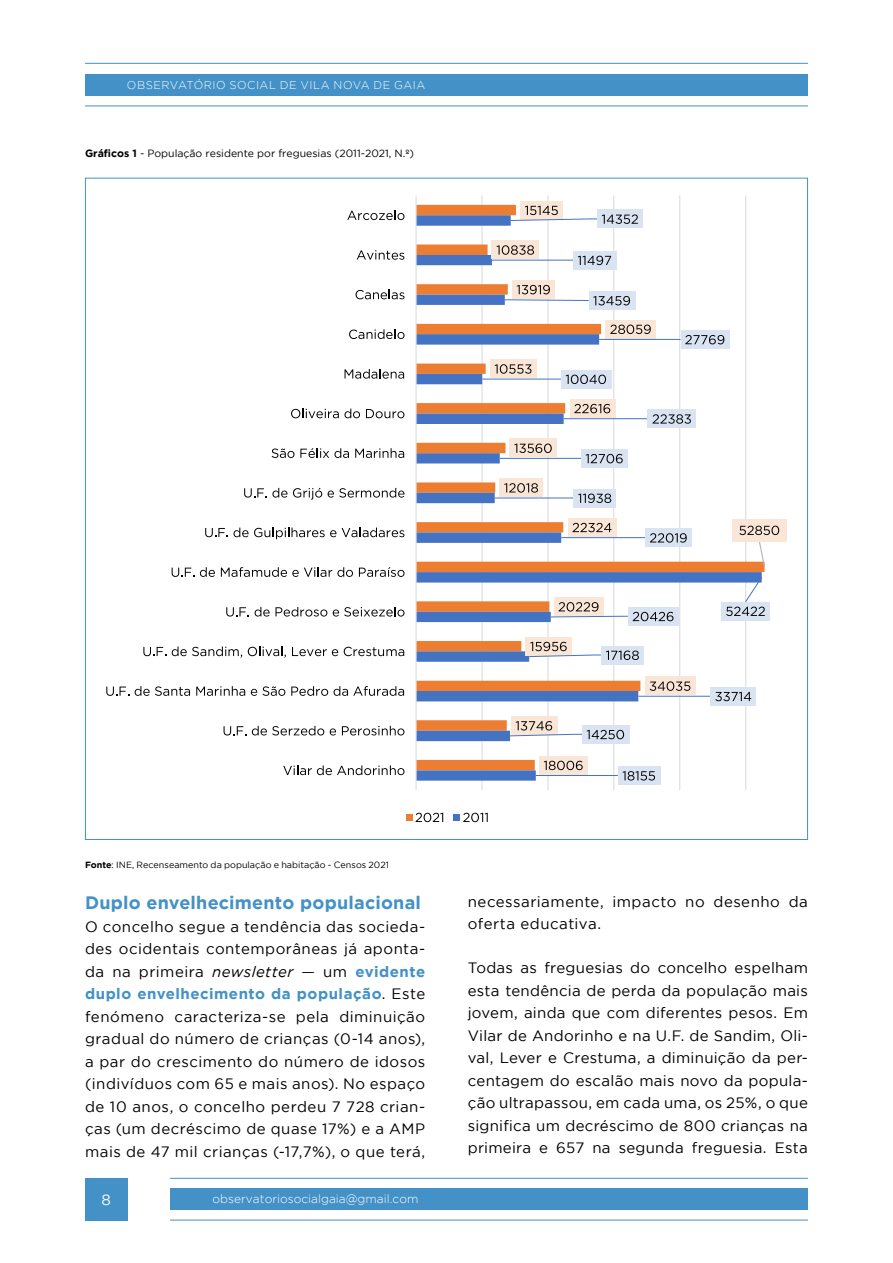
<style>
.page{position:relative;width:893px;height:1263px;background:#fff}
.page>*{position:absolute;margin:0;border:0;box-sizing:border-box;transform-origin:0 0}
.t1{font:700 18px "Gotham";letter-spacing:.01em;color:#4391c6}
.t2{font:15px/22.5px "Gotham";letter-spacing:.03em;color:#000;text-align:justify}
.t3{font:15px "Gotham";color:#fff}
.t4{font:300 12px "Gotham";color:#fff}
.t5{font:300 11.25px "Gotham";letter-spacing:.045em;color:#fff}
.t6{font:10.5px "Gotham";color:#000}
.t7{font:9px "Gotham";letter-spacing:.005em;color:#000}
.s1{font-weight:700}
.s2{font-style:italic}
.s3{font-weight:700;color:#4391c6}
</style>
<div class="page">
<hr style="left:85px;top:63px;width:723px;height:1px;background:#4391c6">
<hr style="left:85px;top:106px;width:723px;height:1px;background:#4391c6">
<hr style="left:170px;top:1178px;width:638px;height:1px;background:#4391c6">
<hr style="left:170px;top:1220px;width:638px;height:1px;background:#4391c6">
<div style="left:85px;top:74px;width:723px;height:21px;background:#4391c6"></div>
<div style="left:170px;top:1188px;width:638px;height:22px;background:#4391c6"></div>
<div style="left:85px;top:1178px;width:43px;height:42px;background:#4391c6"></div>
<hr style="left:745px;top:195px;width:1px;height:595px;background:#dcddde">
<hr style="left:679px;top:195px;width:1px;height:595px;background:#dcddde">
<hr style="left:613px;top:195px;width:1px;height:595px;background:#dcddde">
<hr style="left:547px;top:195px;width:2px;height:595px;background:#dcddde">
<hr style="left:481px;top:195px;width:2px;height:595px;background:#dcddde">
<svg style="left:417px;top:215px;width:330px;height:566px"></svg>
<hr style="left:415px;top:195px;width:2px;height:595px;background:#dcddde">
<div style="left:520px;top:201px;width:43px;height:18px;background:#fae6d6"></div>
<svg style="left:525px;top:206px;width:33px;height:9px"></svg>
<div style="left:732px;top:519px;width:55px;height:22px;background:#fae6d6"></div>
<svg style="left:763px;top:526px;width:16px;height:42px"></svg>
<svg style="left:481px;top:218px;width:282px;height:558px"></svg>
<div style="left:597px;top:210px;width:46px;height:18px;background:#d9e3f2"></div>
<svg style="left:602px;top:214px;width:36px;height:10px"></svg>
<div style="left:573px;top:251px;width:43px;height:18px;background:#d9e3f2"></div>
<svg style="left:578px;top:256px;width:33px;height:9px"></svg>
<div style="left:589px;top:291px;width:46px;height:19px;background:#d9e3f2"></div>
<svg style="left:593px;top:296px;width:37px;height:9px"></svg>
<div style="left:680px;top:330px;width:49px;height:19px;background:#d9e3f2"></div>
<svg style="left:685px;top:335px;width:39px;height:9px"></svg>
<div style="left:561px;top:370px;width:50px;height:18px;background:#d9e3f2"></div>
<svg style="left:566px;top:375px;width:40px;height:9px"></svg>
<div style="left:648px;top:410px;width:48px;height:18px;background:#d9e3f2"></div>
<svg style="left:652px;top:414px;width:39px;height:10px"></svg>
<div style="left:581px;top:449px;width:47px;height:18px;background:#d9e3f2"></div>
<svg style="left:586px;top:454px;width:37px;height:9px"></svg>
<div style="left:574px;top:489px;width:42px;height:18px;background:#d9e3f2"></div>
<svg style="left:578px;top:493px;width:33px;height:10px"></svg>
<div style="left:645px;top:528px;width:47px;height:19px;background:#d9e3f2"></div>
<svg style="left:650px;top:533px;width:37px;height:10px"></svg>
<div style="left:721px;top:602px;width:49px;height:18px;background:#d9e3f2"></div>
<svg style="left:726px;top:607px;width:39px;height:9px"></svg>
<div style="left:628px;top:607px;width:51px;height:18px;background:#d9e3f2"></div>
<svg style="left:633px;top:612px;width:40px;height:9px"></svg>
<div style="left:601px;top:646px;width:43px;height:18px;background:#d9e3f2"></div>
<svg style="left:606px;top:650px;width:33px;height:10px"></svg>
<div style="left:710px;top:687px;width:46px;height:18px;background:#d9e3f2"></div>
<svg style="left:715px;top:692px;width:36px;height:9px"></svg>
<div style="left:582px;top:725px;width:47px;height:18px;background:#d9e3f2"></div>
<svg style="left:587px;top:730px;width:37px;height:9px"></svg>
<div style="left:618px;top:766px;width:42px;height:19px;background:#d9e3f2"></div>
<svg style="left:623px;top:771px;width:32px;height:9px"></svg>
<svg style="left:347px;top:210px;width:57px;height:10px"></svg>
<svg style="left:357px;top:250px;width:47px;height:10px"></svg>
<svg style="left:356px;top:290px;width:48px;height:9px"></svg>
<svg style="left:349px;top:329px;width:55px;height:10px"></svg>
<svg style="left:345px;top:369px;width:59px;height:10px"></svg>
<svg style="left:291px;top:409px;width:69px;height:9px"></svg>
<svg style="left:366px;top:409px;width:38px;height:9px"></svg>
<svg style="left:272px;top:448px;width:22px;height:10px"></svg>
<svg style="left:300px;top:448px;width:49px;height:10px"></svg>
<svg style="left:355px;top:448px;width:49px;height:10px"></svg>
<svg style="left:244px;top:488px;width:43px;height:10px"></svg>
<svg style="left:293px;top:488px;width:29px;height:12px"></svg>
<svg style="left:328px;top:488px;width:76px;height:10px"></svg>
<svg style="left:205px;top:528px;width:23px;height:9px"></svg>
<svg style="left:234px;top:528px;width:102px;height:11px"></svg>
<svg style="left:342px;top:528px;width:62px;height:9px"></svg>
<svg style="left:172px;top:568px;width:22px;height:9px"></svg>
<svg style="left:200px;top:567px;width:15px;height:10px"></svg>
<svg style="left:221px;top:567px;width:132px;height:10px"></svg>
<svg style="left:359px;top:567px;width:45px;height:10px"></svg>
<svg style="left:226px;top:607px;width:23px;height:9px"></svg>
<svg style="left:255px;top:607px;width:15px;height:9px"></svg>
<svg style="left:276px;top:607px;width:51px;height:9px"></svg>
<svg style="left:333px;top:607px;width:71px;height:9px"></svg>
<svg style="left:143px;top:647px;width:23px;height:9px"></svg>
<svg style="left:172px;top:646px;width:70px;height:12px"></svg>
<svg style="left:248px;top:646px;width:38px;height:12px"></svg>
<svg style="left:292px;top:647px;width:46px;height:9px"></svg>
<svg style="left:344px;top:647px;width:60px;height:9px"></svg>
<svg style="left:106px;top:686px;width:23px;height:10px"></svg>
<svg style="left:135px;top:686px;width:55px;height:10px"></svg>
<svg style="left:196px;top:686px;width:49px;height:10px"></svg>
<svg style="left:251px;top:686px;width:34px;height:10px"></svg>
<svg style="left:291px;top:686px;width:37px;height:10px"></svg>
<svg style="left:334px;top:686px;width:70px;height:10px"></svg>
<svg style="left:224px;top:726px;width:22px;height:9px"></svg>
<svg style="left:252px;top:726px;width:72px;height:9px"></svg>
<svg style="left:330px;top:728px;width:6px;height:7px"></svg>
<svg style="left:342px;top:726px;width:62px;height:9px"></svg>
<svg style="left:283px;top:765px;width:121px;height:10px"></svg>
<svg style="left:406px;top:813px;width:37px;height:9px"></svg>
<svg style="left:454px;top:813px;width:34px;height:9px"></svg>
<p class="t5" style="left:127px;top:79px;width:300px">OBSERVATÓRIO SOCIAL DE VILA NOVA DE GAIA</p>
<p class="t6" style="left:85px;top:147px;width:331px"><span class="s1">Gráficos 1</span> - População residente por freguesias (2011-2021, N.º)</p>
<p class="t7" style="left:85px;top:859px;width:306px"><span class="s1">Fonte</span>: INE, Recenseamento da população e habitação - Censos 2021</p>
<p class="t1" style="left:85px;top:892px;width:337px">Duplo envelhecimento populacional</p>
<p class="t2" style="left:85px;top:915px;width:342px">O concelho segue a tendência das socieda&shy;des ocidentais contemporâneas já aponta&shy;da na primeira <span class="s2">newsletter</span> — um <span class="s3">evidente duplo envelhecimento da população</span>. Este fenómeno caracteriza-se pela diminuição gradual do número de crianças (0-14 anos), a par do crescimento do número de idosos (indivíduos com 65 e mais anos). No espaço de 10 anos, o concelho perdeu 7 728 crian&shy;ças (um decréscimo de quase 17%) e a AMP mais de 47 mil crianças (-17,7%), o que terá,</p>
<p class="t3" style="left:102px;top:1191px;width:11px">8</p>
<p class="t4" style="left:213px;top:1192px;width:207px">observatoriosocialgaia@gmail.com</p>
<p class="t2" style="left:468px;top:890px;width:342px">necessariamente, impacto no desenho da oferta educativa.</p>
<p class="t2" style="left:468px;top:956px;width:342px">Todas as freguesias do concelho espelham esta tendência de perda da população mais jovem, ainda que com diferentes pesos. Em Vilar de Andorinho e na U.F. de Sandim, Oli&shy;val, Lever e Crestuma, a diminuição da per&shy;centagem do escalão mais novo da popula&shy;ção ultrapassou, em cada uma, os 25%, o que significa um decréscimo de 800 crianças na primeira e 657 na segunda freguesia. Esta</p>
</div>
